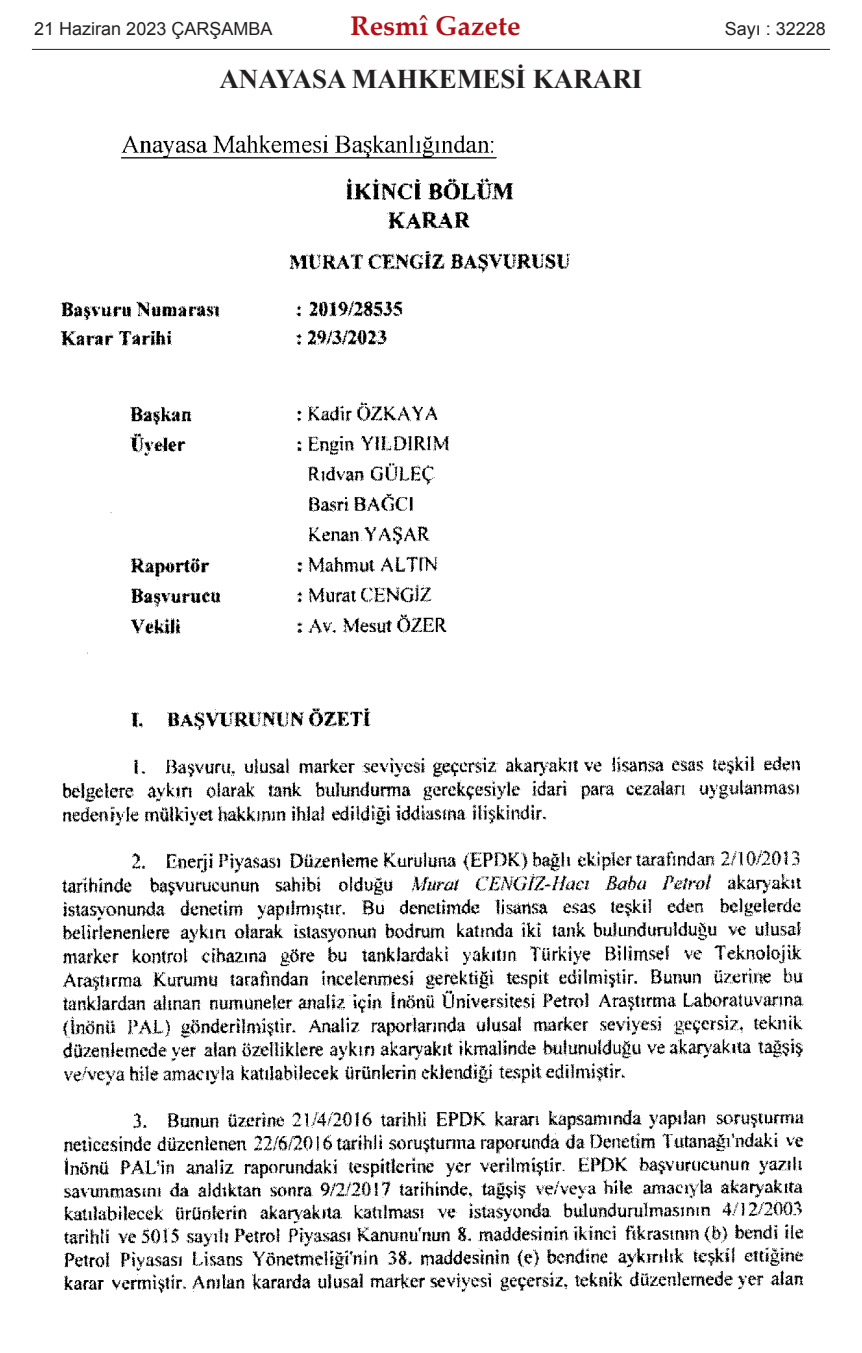
<style>
.page{position:relative;width:862px;height:1353px;background:#fff}
.page>*{position:absolute;margin:0;border:0;box-sizing:border-box;transform-origin:0 0}
.t1{font:700 27px "Times New Roman";color:#231f20}
.t2{font:700 27px "Palatino Linotype";color:#b40e16}
.t3{font:18px "Arial";color:#231f20}
</style>
<div class="page">
<img style="left:60px;top:135px;width:744px;height:1157px">
<hr style="left:32px;top:49px;width:797px;height:1px;background:#231f20">
<p class="t3" style="left:34px;top:18px;width:240px">21 Haziran 2023 ÇARŞAMBA</p>
<h1 class="t2" style="left:350px;top:15px;width:171px">Resmî Gazete</h1>
<p class="t3" style="left:724px;top:18px;width:103px">Sayı : 32228</p>
<h1 class="t1" style="left:219px;top:64px;width:424px">ANAYASA MAHKEMESİ KARARI</h1>
</div>
